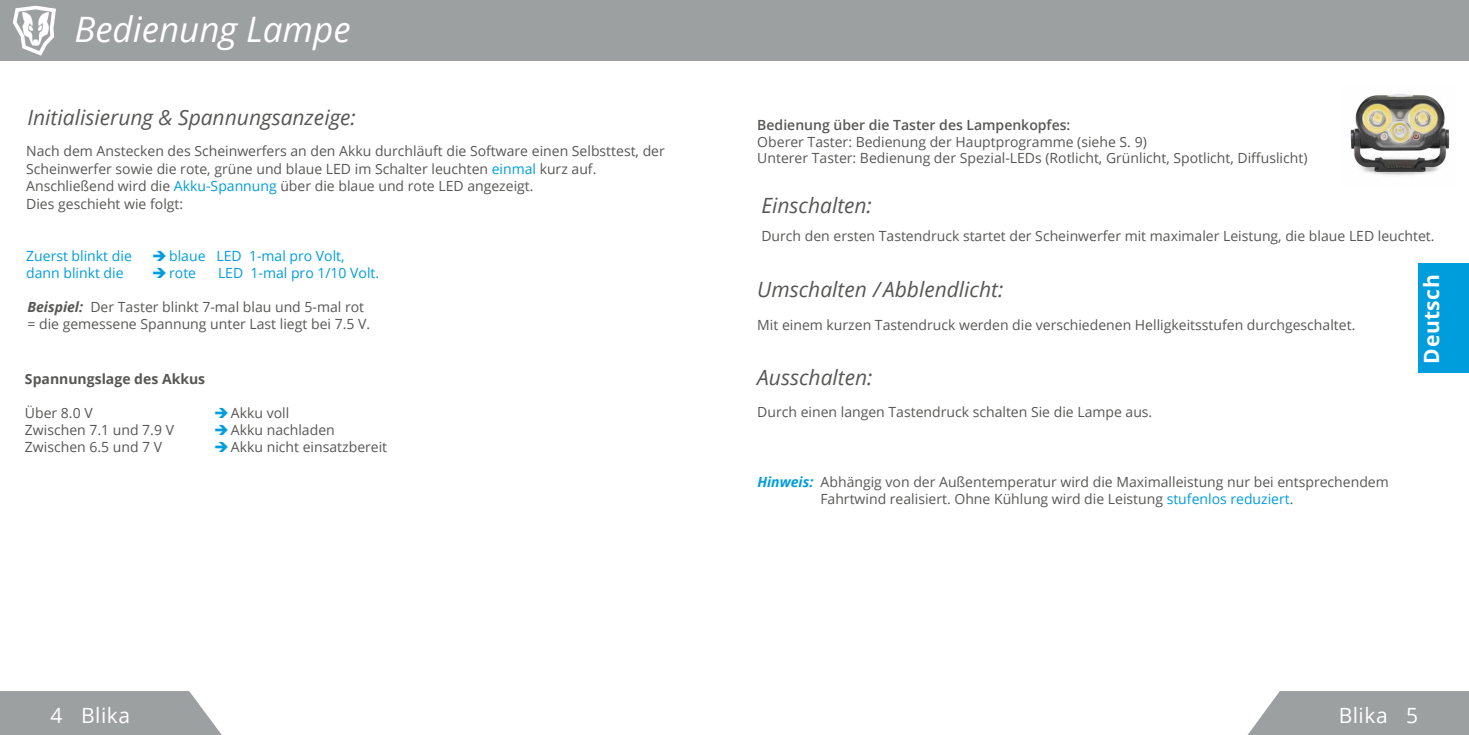
<style>
.page{position:relative;width:1469px;height:735px;background:#fff}
.page>*{position:absolute;margin:0;border:0;box-sizing:border-box;transform-origin:0 0}
.t1{font:italic 35px "Open Sans";color:#fff}
.t2{font:italic 21px "Open Sans";color:#575756}
.t3{font:21px "Open Sans";letter-spacing:.025em;color:#fff}
.t4{font:700 21px "Open Sans";letter-spacing:.025em;color:#fff}
.t5{font:14px/17.3px "Open Sans";color:#575756}
.t6{font:14px "Open Sans";color:#009ddc}
.t7{font:600 14px "Open Sans";color:#575756}
.t8{font:700 14px "Open Sans";color:#575756}
.s1{color:#009ddc}
.s2{font-weight:700;font-style:italic}
.s3{font-weight:700;font-style:italic;color:#009ddc}
</style>
<div class="page">
<svg style="left:0;top:691px;width:221px;height:43px;background:#a4a6a7"></svg>
<svg style="left:1248px;top:691px;width:220px;height:43px;background:#a4a7a8"></svg>
<div style="left:0;top:0;width:734px;height:61px;background:#9da0a1"></div>
<div style="left:734px;top:0;width:734px;height:61px;background:#9da0a1"></div>
<svg style="left:13px;top:6px;width:43px;height:50px"></svg>
<div style="left:1418px;top:263px;width:50px;height:110px;background:#009ddc"></div>
<img style="left:1350px;top:93px;width:100px;height:83px">
<h1 class="t1" style="left:74px;top:5px;width:278px">Bedienung Lampe</h1>
<h2 class="t2" style="left:27px;top:103px;width:330px">Initialisierung &amp; Spannungsanzeige:</h2>
<p class="t5" style="left:26px;top:142px;width:640px">Nach dem Anstecken des Scheinwerfers an den Akku durchläuft die Software einen Selbsttest, der Scheinwerfer sowie die rote, grüne und blaue LED im Schalter leuchten <span class="s1">einmal</span> kurz auf.<br>Anschließend wird die <span class="s1">Akku-Spannung</span> über die blaue und rote LED angezeigt.<br>Dies geschieht wie folgt:</p>
<p class="t6" style="left:26px;top:246px;width:107px">Zuerst blinkt die</p>
<p class="t6" style="left:152px;top:246px;width:194px">➔blaue LED 1-mal pro Volt,</p>
<p class="t6" style="left:26px;top:263px;width:99px">dann blinkt die</p>
<p class="t6" style="left:152px;top:263px;width:45px">➔rote</p>
<p class="t6" style="left:218px;top:263px;width:163px">LED 1-mal pro 1/10 Volt.</p>
<p class="t5" style="left:27px;top:298px;width:344px;line-height:16.8px"><span class="s2">Beispiel:</span> Der Taster blinkt 7-mal blau und 5-mal rot = die gemessene Spannung unter Last liegt bei 7.5 V.</p>
<p class="t8" style="left:25px;top:369px;width:182px">Spannungslage des Akkus</p>
<p class="t5" style="left:25px;top:404px;width:69px">Über 8.0 V</p>
<p class="t5" style="left:214px;top:404px;width:77px"><span class="s1">➔</span>Akku voll</p>
<p class="t5" style="left:25px;top:420px;width:150px">Zwischen 7.1 und 7.9 V</p>
<p class="t5" style="left:214px;top:420px;width:122px"><span class="s1">➔</span>Akku nachladen</p>
<p class="t5" style="left:25px;top:437px;width:139px">Zwischen 6.5 und 7 V</p>
<p class="t5" style="left:214px;top:437px;width:175px"><span class="s1">➔</span>Akku nicht einsatzbereit</p>
<p class="t7" style="left:757px;top:115px;width:314px">Bedienung über die Taster des Lampenkopfes:</p>
<p class="t5" style="left:757px;top:133px;width:551px;line-height:16.8px">Oberer Taster: Bedienung der Hauptprogramme (siehe S. 9)<br>Unterer Taster: Bedienung der Spezial-LEDs (Rotlicht, Grünlicht, Spotlicht, Diffuslicht)</p>
<h2 class="t2" style="left:761px;top:191px;width:112px">Einschalten:</h2>
<p class="t5" style="left:761px;top:227px;width:674px">Durch den ersten Tastendruck startet der Scheinwerfer mit maximaler Leistung, die blaue LED leuchtet.</p>
<h2 class="t2" style="left:757px;top:275px;width:247px">Umschalten / Abblendlicht:</h2>
<p class="t5" style="left:757px;top:316px;width:599px">Mit einem kurzen Tastendruck werden die verschiedenen Helligkeitsstufen durchgeschaltet.</p>
<h2 class="t2" style="left:757px;top:363px;width:117px">Ausschalten:</h2>
<p class="t5" style="left:757px;top:403px;width:396px">Durch einen langen Tastendruck schalten Sie die Lampe aus.</p>
<p class="t5" style="left:820px;top:472px;width:570px;text-indent:-63px"><span class="s3">Hinweis:</span> Abhängig von der Außentemperatur wird die Maximalleistung nur bei entsprechendem<br>Fahrtwind realisiert. Ohne Kühlung wird die Leistung <span class="s1">stufenlos reduziert</span>.</p>
<h2 class="t4" style="left:1416px;top:363px;width:91px;rotate:-90deg">Deutsch</h2>
<h2 class="t3" style="left:51px;top:700px;width:81px">4 Blika</h2>
<h2 class="t3" style="left:1338px;top:700px;width:81px">Blika 5</h2>
</div>
